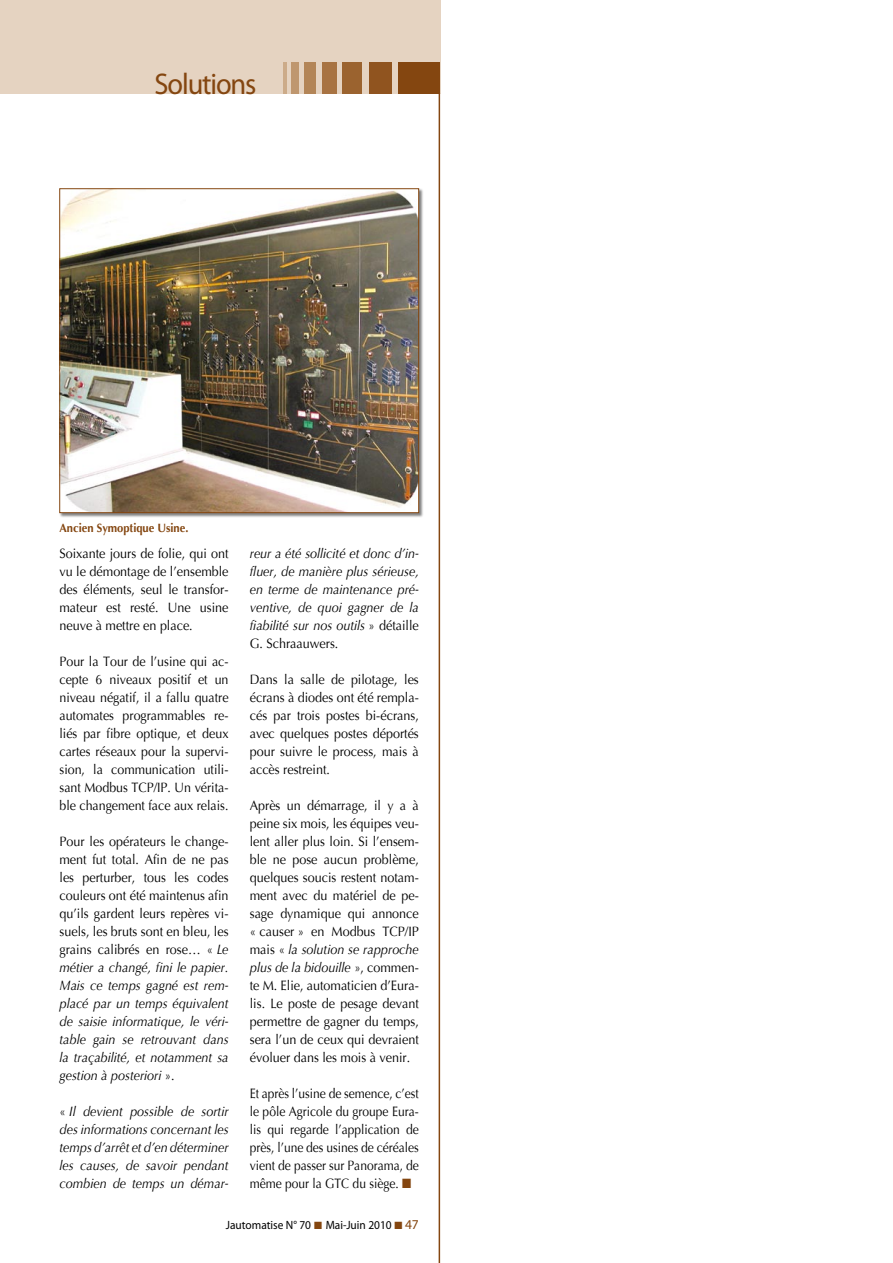
<style>
.page{position:relative;width:893px;height:1263px;background:#fff}
.page>*{position:absolute;margin:0;border:0;box-sizing:border-box;transform-origin:0 0}
.t1{font:30px "Myriad Pro";letter-spacing:-.04em;color:#844610;scale:.95 1}
.t2{font:13.5px/18px "Optima";color:#000;text-align:justify;scale:.93 1}
.t3{font:italic 13.5px/18px "Optima";color:#000;text-align:justify;scale:.93 1}
.t4{font:13.5px/18px "Optima";color:#000;text-align:justify;scale:.92 1}
.t5{font:13.5px/18px "Optima";color:#000;text-align:justify;scale:.89 1}
.t6{font:12px "Myriad Pro";color:#000;scale:.95 1}
.t7{font:700 12px "Optima";color:#844610;scale:.93 1}
.s1{font-style:italic}
.s2{font-style:normal}
.s3{color:#844610}
.s4{font-size:13.5px;color:#844610}
</style>
<div class="page">
<div style="left:0;top:0;width:440px;height:94px;background:#e5d3c1"></div>
<div style="left:398px;top:62px;width:42px;height:32px;background:#844610"></div>
<div style="left:369px;top:62px;width:22px;height:32px;background:#90541f"></div>
<div style="left:343px;top:62px;width:19px;height:32px;background:#9b632f"></div>
<div style="left:322px;top:62px;width:14px;height:32px;background:#a87342"></div>
<div style="left:304px;top:62px;width:12px;height:32px;background:#b38557"></div>
<div style="left:292px;top:62px;width:7px;height:32px;background:#bf976f"></div>
<hr style="left:283px;top:62px;width:3px;height:32px;background:#ccab89">
<hr style="left:439px;top:94px;width:1px;height:1169px;background:#844610">
<div style="left:59px;top:188px;width:365px;height:330px;background:#000;opacity:.5"></div>
<img style="left:62px;top:191px;width:355px;height:320px">
<div style="left:60px;top:189px;width:359px;height:324px;border:1px solid #844610"></div>
<h1 class="t1" style="left:155px;top:65px;width:109px">Solutions</h1>
<p class="t7" style="left:60px;top:521px;width:140px">Ancien Symoptique Usine.</p>
<p class="t2" style="left:60px;top:545px;width:183px">Soixante jours de folie, qui ont vu le démontage de l’ensemble des éléments, seul le transfor&shy;mateur est resté. Une usine neuve à mettre en place.</p>
<p class="t4" style="left:60px;top:653px;width:185px">Pour la Tour de l’usine qui ac&shy;cepte 6 niveaux positif et un niveau négatif, il a fallu quatre automates programmables re&shy;liés par fibre optique, et deux cartes réseaux pour la supervi&shy;sion, la communication utili&shy;sant Modbus TCP/IP. Un vérita&shy;ble changement face aux relais.</p>
<p class="t2" style="left:60px;top:833px;width:183px">Pour les opérateurs le change&shy;ment fut total. Afin de ne pas les perturber, tous les codes couleurs ont été maintenus afin qu’ils gardent leurs repères vi&shy;suels, les bruts sont en bleu, les grains calibrés en rose… « <span class="s1">Le métier a changé, fini le papier.<br>Mais ce temps gagné est rem&shy;placé par un temps équivalent de saisie informatique, le véri&shy;table gain se retrouvant dans la traçabilité, et notamment sa gestion à posteriori</span> ».</p>
<p class="t3" style="left:60px;top:1103px;width:183px"><span class="s2">«</span> Il devient possible de sortir des informations concernant les temps d’arrêt et d’en déterminer les causes, de savoir pendant combien de temps un démar-</p>
<p class="t3" style="left:250px;top:545px;width:183px">reur a été sollicité et donc d’in&shy;fluer, de manière plus sérieuse, en terme de maintenance pré&shy;ventive, de quoi gagner de la fiabilité sur nos outils <span class="s2">» détaille G. Schraauwers.</span></p>
<p class="t2" style="left:250px;top:671px;width:183px">Dans la salle de pilotage, les écrans à diodes ont été rempla&shy;cés par trois postes bi-écrans, avec quelques postes déportés pour suivre le process, mais à accès restreint.</p>
<p class="t2" style="left:250px;top:797px;width:183px">Après un démarrage, il y a à peine six mois, les équipes veu&shy;lent aller plus loin. Si l’ensem&shy;ble ne pose aucun problème, quelques soucis restent notam&shy;ment avec du matériel de pe&shy;sage dynamique qui annonce « causer » en Modbus TCP/IP mais « <span class="s1">la solution se rapproche plus de la bidouille</span> », commen&shy;te M. Elie, automaticien d’Eura&shy;lis. Le poste de pesage devant permettre de gagner du temps, sera l’un de ceux qui devraient évoluer dans les mois à venir.</p>
<p class="t5" style="left:250px;top:1085px;width:191px">Et après l’usine de semence, c’est le pôle Agricole du groupe Eura&shy;lis qui regarde l’application de près, l’une des usines de céréales vient de passer sur Panorama, de même pour la GTC du siège. <span class="s3">■</span></p>
<p class="t6" style="left:226px;top:1217px;width:205px">Jautomatise N° 70 <span class="s3">■</span> Mai-Juin 2010 <span class="s3">■</span> <span class="s4">47</span></p>
</div>
